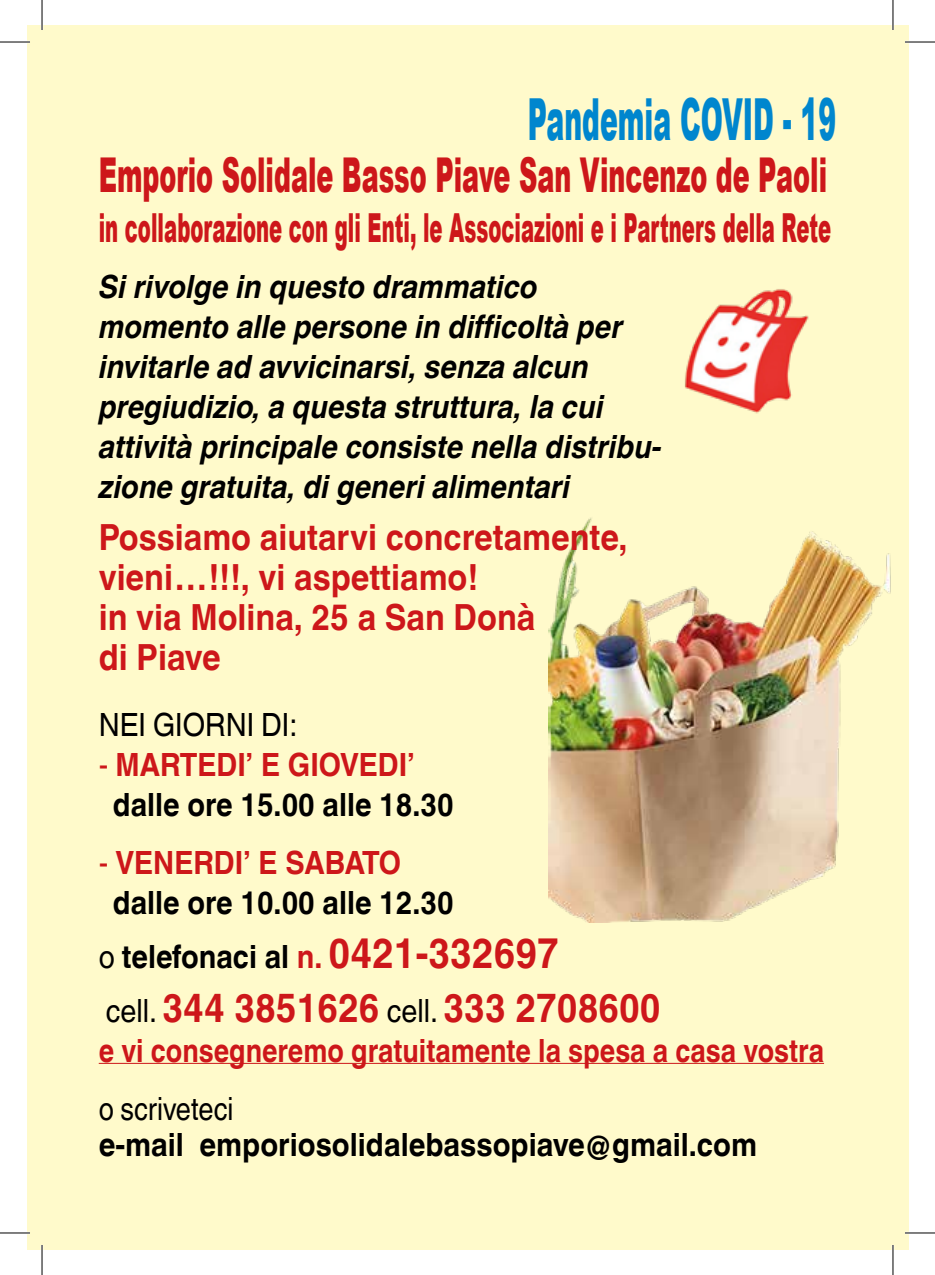
<style>
.page{position:relative;width:935px;height:1275px;background:#fff}
.page>*{position:absolute;margin:0;border:0;box-sizing:border-box;transform-origin:0 0}
.t1{font:900 58px "Arial";color:#0086ce;scale:.46 1}
.t2{font:900 48px "Arial";color:#cd171a;scale:.53 1}
.t3{font:900 40px "Arial";color:#cd171a;scale:.49 1}
.t4{font:700 40px "Helvetica World";color:#cd171a;scale:.9 1}
.t5{font:700 36px/40px "Helvetica World";color:#cd171a;scale:.9 1}
.t6{font:italic 700 32px/40px "Helvetica World";color:#000;scale:.9 1}
.t7{font:700 32px/40px "Helvetica World";color:#000;scale:.9 1}
.t8{font:700 32px "Helvetica World";color:#cd171a;scale:.84 1}
.t9{font:700 32px "Helvetica World";color:#000;scale:.91 1}
.t10{font:32px "Helvetica World";color:#000;scale:.9 1}
.t11{font:32px "Helvetica World";color:#000;scale:.85 1}
.s1{font-weight:400;color:#cd171a}
.s2{color:#cd171a}
.s3{font-weight:400}
.s4{font-size:42px;color:#cd171a}
.s5{font-weight:400;font-size:32px;color:#000}
</style>
<div class="page">
<div style="left:28px;top:25px;width:880px;height:1225px;background:#fffacb"></div>
<img style="left:685px;top:289px;width:124px;height:125px">
<img style="left:548px;top:517px;width:343px;height:405px">
<hr style="left:99px;top:1063px;width:725px;height:1px;background:#cd171a">
<hr style="left:0;top:41px;width:30px;height:2px;background:#fff">
<hr style="left:904px;top:41px;width:30px;height:2px;background:#fff">
<hr style="left:0;top:1231px;width:30px;height:3px;background:#fff">
<hr style="left:904px;top:1231px;width:30px;height:3px;background:#fff">
<hr style="left:41px;top:0;width:2px;height:30px;background:#fff">
<hr style="left:41px;top:1245px;width:2px;height:30px;background:#fff">
<hr style="left:891px;top:0;width:3px;height:30px;background:#fff">
<hr style="left:891px;top:1245px;width:3px;height:30px;background:#fff">
<hr style="left:0;top:42px;width:30px;height:1px;background:#000">
<hr style="left:904px;top:42px;width:30px;height:1px;background:#000">
<hr style="left:0;top:1232px;width:30px;height:1px;background:#000">
<hr style="left:904px;top:1232px;width:30px;height:1px;background:#000">
<hr style="left:42px;top:0;width:1px;height:30px;background:#000">
<hr style="left:42px;top:1245px;width:1px;height:30px;background:#000">
<hr style="left:892px;top:0;width:1px;height:30px;background:#000">
<hr style="left:892px;top:1245px;width:1px;height:30px;background:#000">
<h1 class="t1" style="left:527px;top:77px;width:672px">Pandemia COVID - 19</h1>
<h2 class="t2" style="left:99px;top:140px;width:1375px">Emporio Solidale Basso Piave San Vincenzo de Paoli</h2>
<p class="t3" style="left:99px;top:199px;width:1495px">in collaborazione con gli Enti, le Associazioni e i Partners della Rete</p>
<p class="t6" style="left:99px;top:266px;width:626px">Si rivolge in questo drammatico momento alle persone in difficoltà per invitarle ad avvicinarsi, senza alcun pregiudizio, a questa struttura, la cui attività principale consiste nella distribu&shy;zione gratuita, di generi alimentari</p>
<p class="t5" style="left:99px;top:517px;width:589px">Possiamo aiutarvi concretamente, vieni…!!!, vi aspettiamo!<br>in via Molina, 25 a San Donà<br>di Piave</p>
<p class="t10" style="left:99px;top:706px;width:222px">NEI GIORNI DI:</p>
<p class="t7" style="left:113px;top:745px;width:380px;text-indent:-14px"><span class="s1">-</span> <span class="s2">MARTEDI’ E GIOVEDI’ </span>dalle ore 15.00 alle 18.30</p>
<p class="t7" style="left:113px;top:843px;width:380px;text-indent:-14px"><span class="s1">-</span> <span class="s2">VENERDI’ E SABATO </span>dalle ore 10.00 alle 12.30</p>
<p class="t7" style="left:99px;top:937px;width:513px"><span class="s3">o</span> telefonaci al <span class="s2">n.</span> <span class="s4">0421-332697</span></p>
<p class="t4" style="left:106px;top:985px;width:618px"><span class="s5">cell.</span> 344 3851626 <span class="s5">cell.</span> 333 2708600</p>
<p class="t8" style="left:99px;top:1032px;width:864px">e vi consegneremo gratuitamente la spesa a casa vostra</p>
<p class="t11" style="left:99px;top:1090px;width:160px">o scriveteci</p>
<p class="t9" style="left:99px;top:1126px;width:725px">e-mail emporiosolidalebassopiave@gmail.com</p>
</div>
